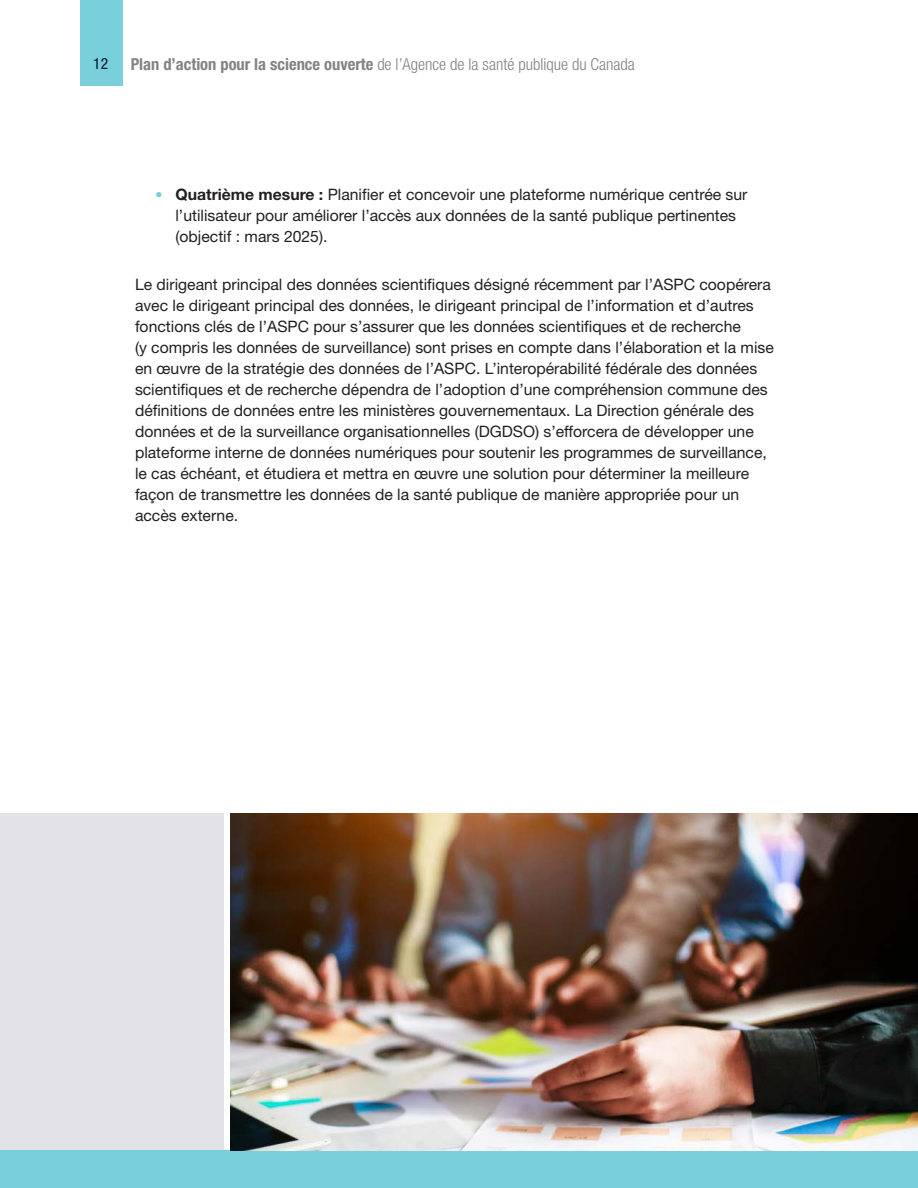
<style>
.page{position:relative;width:918px;height:1188px;background:#fff}
.page>*{position:absolute;margin:0;border:0;box-sizing:border-box;transform-origin:0 0}
.t1{font:300 condensed 16.5px "Helvetica Neue LT Std";color:#808285}
.BODY{font:15.75px/21px "Helvetica Neue LT Std";color:#231f20}
.t2{font:condensed 15.45px "Helvetica Neue LT Std";color:#061439}
.s1{font-weight:700}
.s2{font-size:15px;color:#7acfdc}
</style>
<div class="page">
<div style="left:80px;top:0;width:43px;height:86px;background:#7acfdc"></div>
<div style="left:0;top:1150px;width:918px;height:38px;background:#7acfdc"></div>
<div style="left:0;top:813px;width:224px;height:337px;background:#e2e2e7"></div>
<img style="left:230px;top:813px;width:688px;height:337px">
<p class="t2" style="left:93px;top:55px;width:16px">12</p>
<p class="t1" style="left:131px;top:54px;width:506px"><span class="s1">Plan d’action pour la science ouverte</span> de l’Agence de la santé publique du Canada</p>
<p class="BODY" style="left:176px;top:184px;width:574px;text-indent:-20px"><span class="s2">•</span> <span class="s1">Quatrième mesure :</span> Planifier et concevoir une plateforme numérique centrée sur l’utilisateur pour améliorer l’accès aux données de la santé publique pertinentes (objectif : mars 2025).</p>
<p class="BODY" style="left:135px;top:274px;width:640px">Le dirigeant principal des données scientifiques désigné récemment par l’ASPC coopérera avec le dirigeant principal des données, le dirigeant principal de l’information et d’autres fonctions clés de l’ASPC pour s’assurer que les données scientifiques et de recherche<br>(y compris les données de surveillance) sont prises en compte dans l’élaboration et la mise en œuvre de la stratégie des données de l’ASPC. L’interopérabilité fédérale des données scientifiques et de recherche dépendra de l’adoption d’une compréhension commune des définitions de données entre les ministères gouvernementaux. La Direction générale des données et de la surveillance organisationnelles (DGDSO) s’efforcera de développer une plateforme interne de données numériques pour soutenir les programmes de surveillance, le cas échéant, et étudiera et mettra en œuvre une solution pour déterminer la meilleure façon de transmettre les données de la santé publique de manière appropriée pour un accès externe.</p>
</div>
